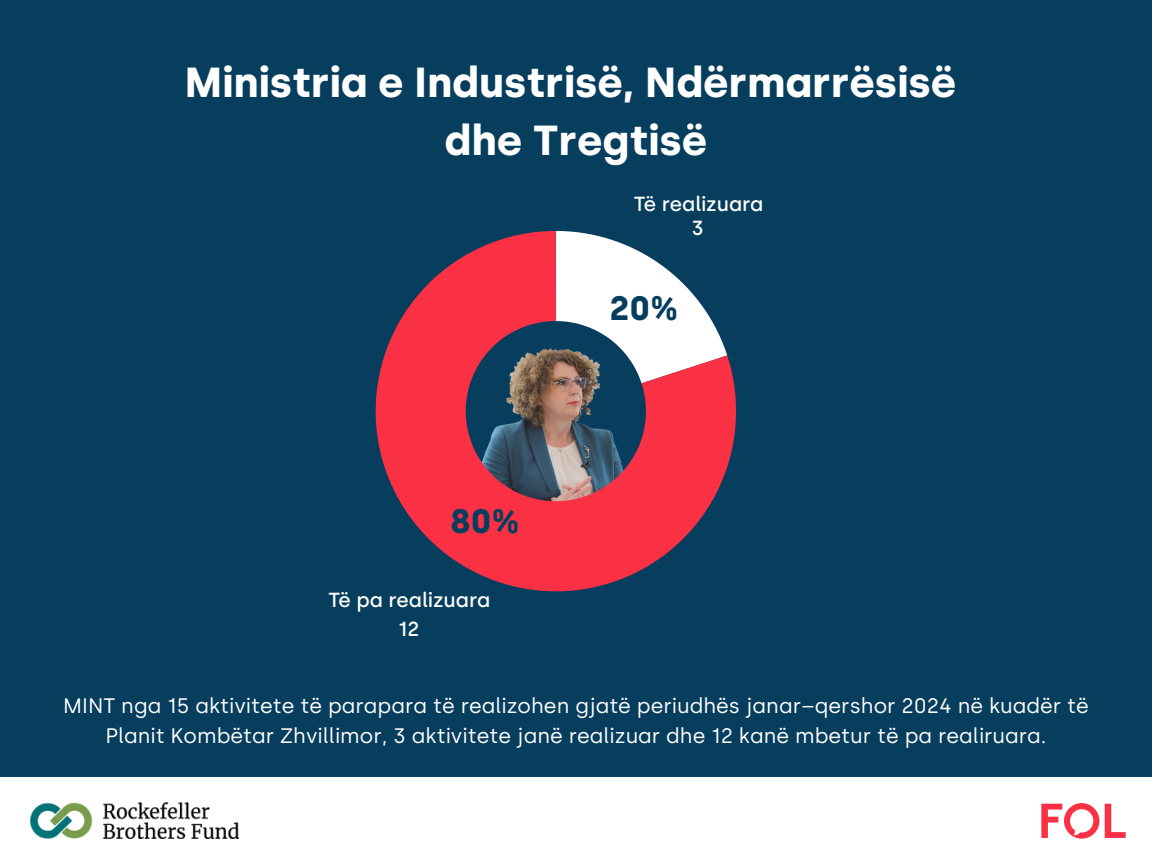
<style>
.page{position:relative;width:1152px;height:864px;background:#073e5e}
.page>*{position:absolute;margin:0;border:0;box-sizing:border-box;transform-origin:0 0}
.t1{font:700 42px/58.5px "Silka";color:#fff;text-align:center}
.t2{font:700 33.9px "Silka";color:#073e5e}
.t3{font:21px/29.2px "Silka";color:#fff;text-align:center}
.t4{font:500 20.4px/29.4px "Silka";color:#fff;text-align:center}
</style>
<div class="page">
<svg style="left:376px;top:231px;width:360px;height:360px"></svg>
<div style="left:0;top:778px;width:1152px;height:86px;background:#fff"></div>
<img style="left:30px;top:803px;width:208px;height:36px">
<svg style="left:1105px;top:804px;width:21px;height:34px"></svg>
<svg style="left:1041px;top:803px;width:58px;height:36px"></svg>
<h1 class="t1" style="left:185px;top:53px;width:773px">Ministria e Industrisë, Ndërmarrësisë dhe Tregtisë</h1>
<p class="t4" style="left:634px;top:191px;width:131px;line-height:24.5px">Të realizuara<br>3</p>
<h2 class="t2" style="left:450px;top:501px;width:71px">80%</h2>
<p class="t4" style="left:329px;top:585px;width:163px">Të pa realizuara<br>12</p>
<p class="t2" style="left:610px;top:288px;width:70px">20%</p>
<h2 class="t3" style="left:63px;top:691px;width:1027px">MINT nga 15 aktivitete të parapara të realizohen gjatë periudhës janar–qershor 2024 në kuadër të<br>Planit Kombëtar Zhvillimor, 3 aktivitete janë realizuar dhe 12 kanë mbetur të pa realiruara.</h2>
</div>
